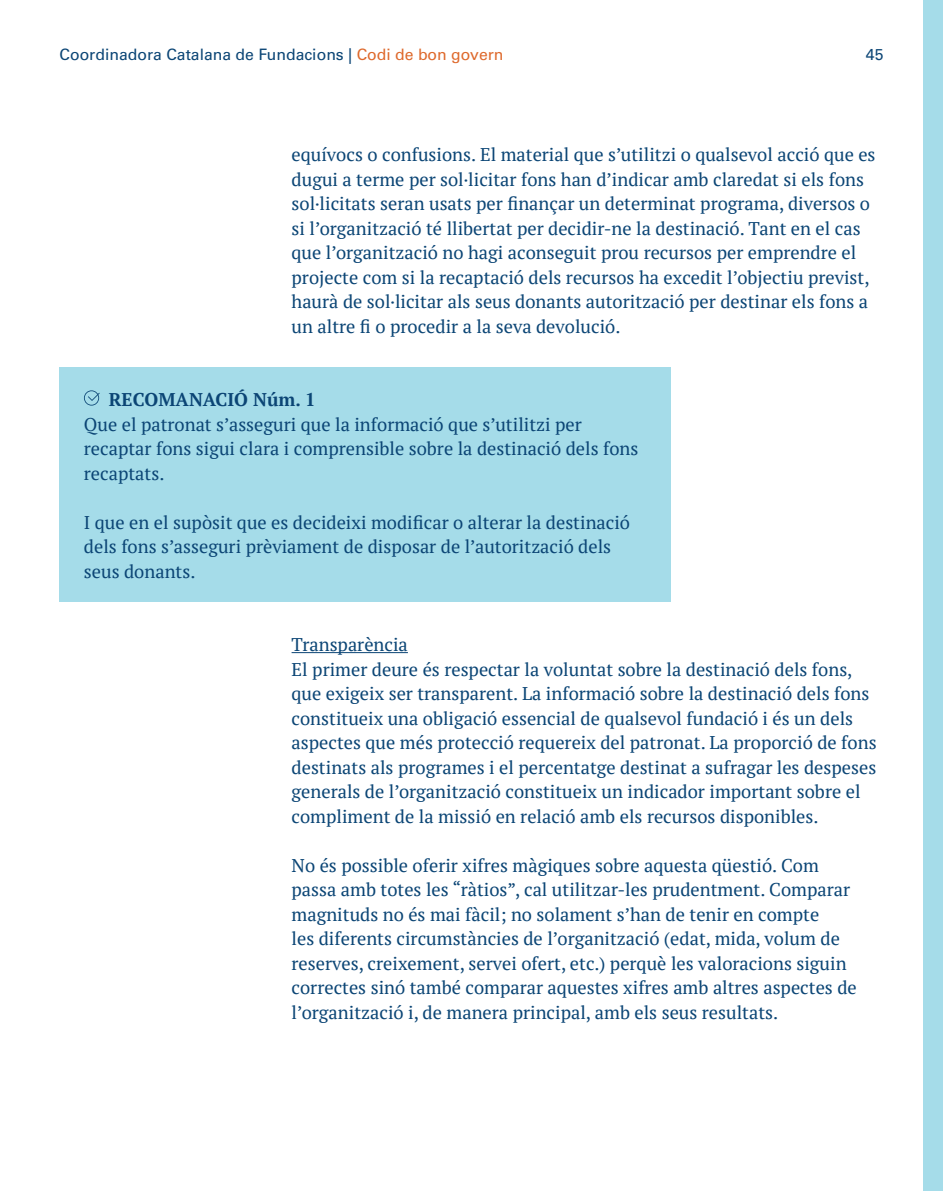
<style>
.page{position:relative;width:943px;height:1191px;background:#fff}
.page>*{position:absolute;margin:0;border:0;box-sizing:border-box;transform-origin:0 0}
.cos_de_text_serif{font:18.38px/24.5px "PT Serif";color:#0b4575}
.cos_de_text_serif-2{font:700 18.38px "PT Serif";color:#0b4575}
.t1{font:15.75px "Univers LT Pro 55 Roman";color:#0b4575}
.s1{color:#de692c}
</style>
<div class="page">
<div style="left:923px;top:0;width:20px;height:1191px;background:#a5dce9"></div>
<div style="left:60px;top:367px;width:611px;height:235px;background:#a5dce9"></div>
<svg style="left:84px;top:390px;width:16px;height:15px"></svg>
<hr style="left:291px;top:652px;width:117px;height:1px;background:#0b4575">
<p class="t1" style="left:60px;top:44px;width:445px">Coordinadora Catalana de Fundacions | <span class="s1">Codi de bon govern</span></p>
<p class="t1" style="left:865px;top:44px;width:19px">45</p>
<p class="cos_de_text_serif" style="left:291px;top:142px;width:585px">equívocs o confusions. El material que s’utilitzi o qualsevol acció que es dugui a terme per sol·licitar fons han d’indicar amb claredat si els fons sol·licitats seran usats per finançar un determinat programa, diversos o si l’organització té llibertat per decidir-ne la destinació. Tant en el cas que l’organització no hagi aconseguit prou recursos per emprendre el projecte com si la recaptació dels recursos ha excedit l’objectiu previst, haurà de sol·licitar als seus donants autorització per destinar els fons a un altre fi o procedir a la seva devolució.</p>
<p class="cos_de_text_serif-2" style="left:109px;top:387px;width:208px">RECOMANACIÓ Núm. 1</p>
<p class="cos_de_text_serif" style="left:84px;top:412px;width:556px">Que el patronat s’asseguri que la informació que s’utilitzi per recaptar fons sigui clara i comprensible sobre la destinació dels fons recaptats.</p>
<p class="cos_de_text_serif" style="left:84px;top:510px;width:547px">I que en el supòsit que es decideixi modificar o alterar la destinació dels fons s’asseguri prèviament de disposar de l’autorització dels seus donants.</p>
<p class="cos_de_text_serif" style="left:291px;top:632px;width:118px">Transparència</p>
<p class="cos_de_text_serif" style="left:291px;top:657px;width:586px">El primer deure és respectar la voluntat sobre la destinació dels fons, que exigeix ser transparent. La informació sobre la destinació dels fons constitueix una obligació essencial de qualsevol fundació i és un dels aspectes que més protecció requereix del patronat. La proporció de fons destinats als programes i el percentatge destinat a sufragar les despeses generals de l’organització constitueix un indicador important sobre el compliment de la missió en relació amb els recursos disponibles.</p>
<p class="cos_de_text_serif" style="left:291px;top:853px;width:566px">No és possible oferir xifres màgiques sobre aquesta qüestió. Com passa amb totes les “ràtios”, cal utilitzar-les prudentment. Comparar magnituds no és mai fàcil; no solament s’han de tenir en compte<br>les diferents circumstàncies de l’organització (edat, mida, volum de reserves, creixement, servei ofert, etc.) perquè les valoracions siguin correctes sinó també comparar aquestes xifres amb altres aspectes de l’organització i, de manera principal, amb els seus resultats.</p>
</div>
